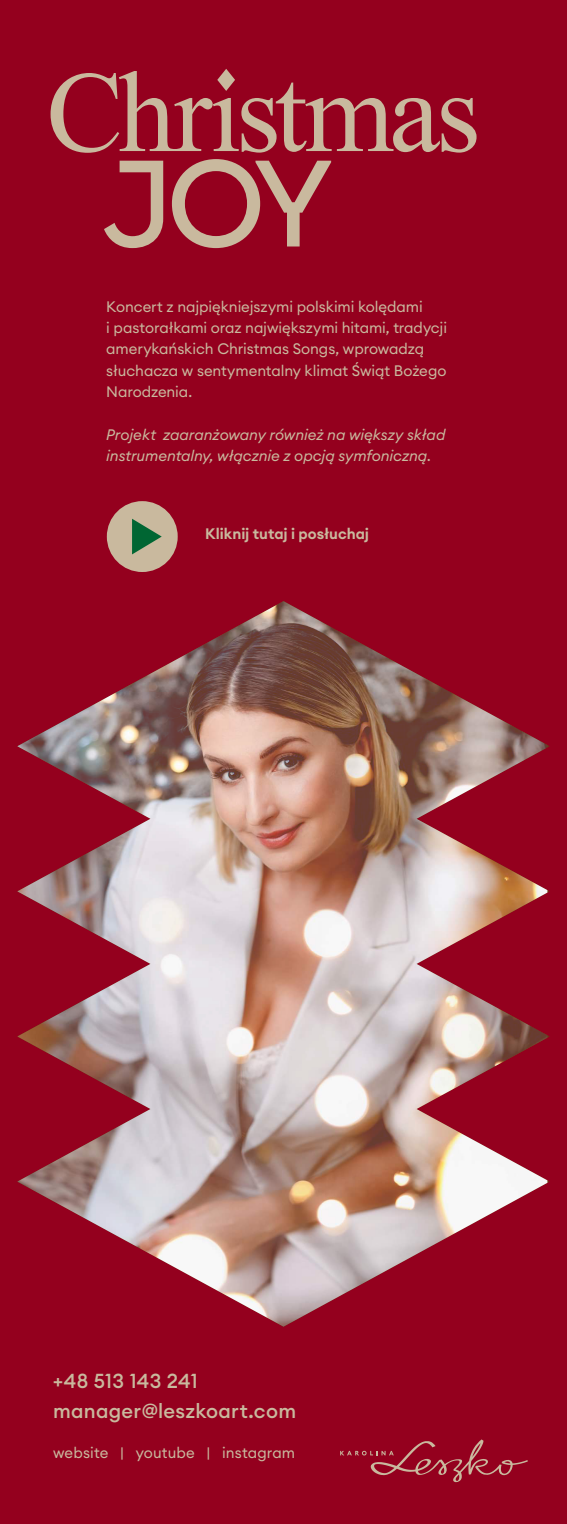
<style>
.page{position:relative;width:567px;height:1524px;background:#94001e}
.page>*{position:absolute;margin:0;border:0;box-sizing:border-box;transform-origin:0 0}
.t1{font:500 20px/30px "Euclid Circular A";letter-spacing:.015em;color:#c9b99e}
.t2{font:15px/21.2px "Euclid Circular A";letter-spacing:-.005em;color:#c9b99e}
.t3{font:italic 15px/21.2px "Euclid Circular A";letter-spacing:-.005em;color:#c9b99e}
.t4{font:600 15px "Euclid Circular A";letter-spacing:-.005em;color:#c9b99e}
</style>
<div class="page">
<div style="left:107px;top:501px;width:71px;height:71px;background:#c9b99e;border-radius:50%"></div>
<svg style="left:132px;top:519px;width:30px;height:35px"></svg>
<svg style="left:340px;top:1439px;width:188px;height:43px"></svg>
<svg style="left:104px;top:161px;width:59px;height:87px"></svg>
<svg style="left:172px;top:159px;width:159px;height:89px"></svg>
<svg style="left:51px;top:69px;width:426px;height:84px"></svg>
<img style="left:17px;top:601px;width:530px;height:725px">
<p class="t2" style="left:106px;top:296px;width:342px">Koncert z najpiękniejszymi polskimi kolędami<br>i pastorałkami oraz największymi hitami, tradycji amerykańskich Christmas Songs, wprowadzą słuchacza w sentymentalny klimat Świąt Bożego Narodzenia.</p>
<p class="t3" style="left:106px;top:423px;width:341px">Projekt zaaranżowany również na większy skład instrumentalny, włącznie z opcją symfoniczną.</p>
<p class="t4" style="left:205px;top:524px;width:165px">Kliknij tutaj i posłuchaj</p>
<h1 class="t1" style="left:53px;top:1365px;width:244px">+48 513 143 241 manager@leszkoart.com</h1>
<p class="t2" style="left:53px;top:1442px;width:244px">website | youtube | instagram</p>
</div>
